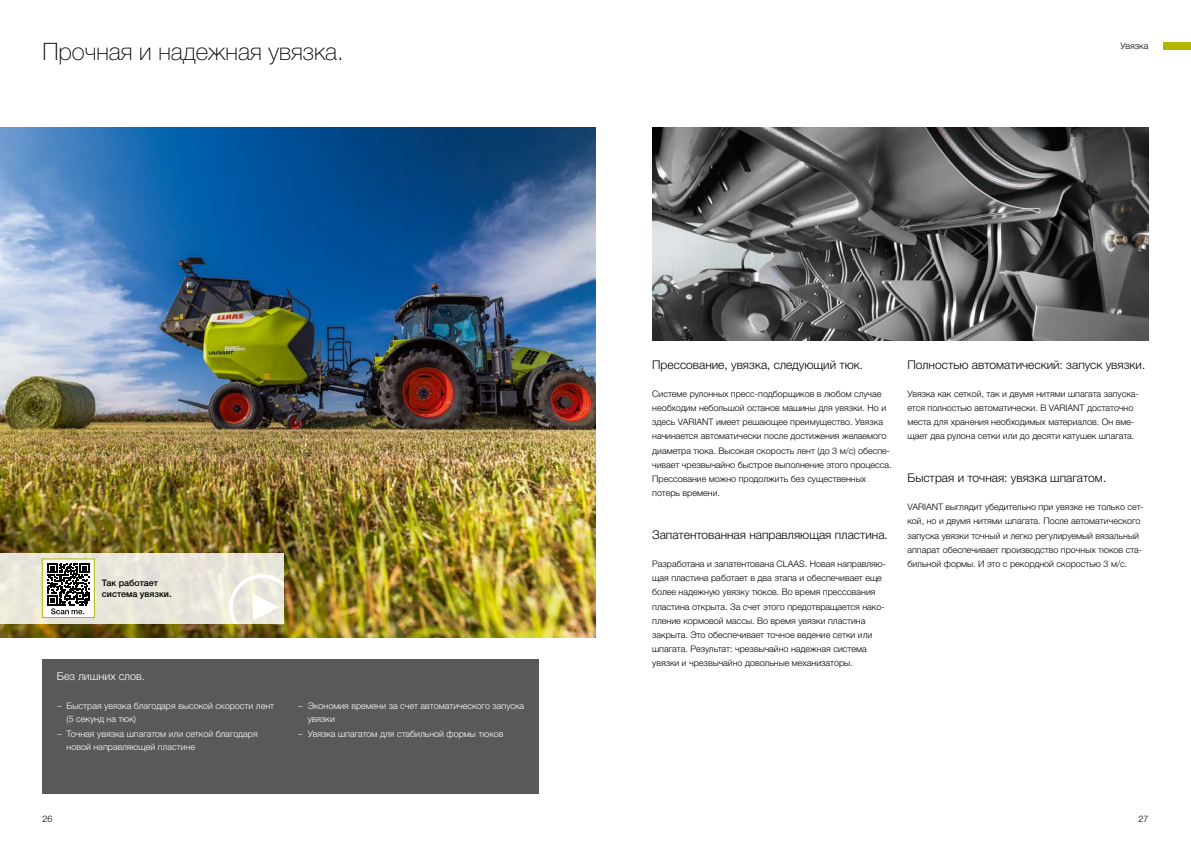
<style>
.page{position:relative;width:1191px;height:842px;background:#fff}
.page>*{position:absolute;margin:0;border:0;box-sizing:border-box;transform-origin:0 0}
.t1{font:100 24px "CLAAS Helvetica Neue";color:#000}
.t2{font:300 12px "CLAAS Helvetica Neue";color:#000}
.t3{font:300 11px "CLAAS Helvetica Neue";color:#fff}
.t4{font:300 9px/14.2px "CLAAS Helvetica Neue";color:#000}
.t5{font:300 9px/12.4px "CLAAS Helvetica Neue";color:#fff}
.t6{font:500 9px/11px "CLAAS Helvetica Neue";color:#000}
</style>
<div class="page">
<div style="left:1162px;top:43px;width:29px;height:7px;background:#b1b700"></div>
<img style="left:652px;top:128px;width:496px;height:212px">
<img style="left:0;top:128px;width:595px;height:510px">
<div style="left:0;top:553px;width:283px;height:71px;background:#e8e6da"></div>
<svg style="left:229px;top:574px;width:54px;height:50px"></svg>
<div style="left:42px;top:559px;width:52px;height:58px;background:linear-gradient(to right,#fff,#fff)"></div>
<div style="left:42px;top:559px;width:52px;height:53px;background:#fff"></div>
<div style="left:42px;top:558px;width:53px;height:60px;border:1px solid #b1b700"></div>
<svg style="left:47px;top:563px;width:43px;height:51px"></svg>
<div style="left:43px;top:659px;width:496px;height:135px;background:#595959"></div>
<h1 class="t1" style="left:43px;top:36px;width:303px">Прочная и надежная увязка.</h1>
<p class="t6" style="left:102px;top:577px;width:71px">Так работает система увязки.</p>
<p class="t3" style="left:57px;top:669px;width:90px">Без лишних слов.</p>
<p class="t5" style="left:67px;top:700px;width:209px;text-indent:-10px">− Быстрая увязка благодаря высокой скорости лент (5 секунд на тюк)</p>
<p class="t5" style="left:67px;top:728px;width:192px;text-indent:-10px">− Точная увязка шпагатом или сеткой благодаря новой направляющей пластине</p>
<p class="t5" style="left:308px;top:700px;width:218px;text-indent:-10px">− Экономия времени за счет автоматического запуска увязки</p>
<p class="t5" style="left:298px;top:728px;width:207px">− Увязка шпагатом для стабильной формы тюков</p>
<p class="t4" style="left:1120px;top:39px;width:29px">Увязка</p>
<h2 class="t2" style="left:652px;top:356px;width:212px">Прессование, увязка, следующий тюк.</h2>
<p class="t4" style="left:652px;top:387px;width:241px">Системе рулонных пресс-подборщиков в любом случае необходим небольшой останов машины для увязки. Но и здесь VARIANT имеет решающее преимущество. Увязка начинается автоматически после достижения желаемого диаметра тюка. Высокая скорость лент (до 3 м/с) обеспе&shy;чивает чрезвычайно быстрое выполнение этого процесса.<br>Прессование можно продолжить без существенных потерь времени.</p>
<h2 class="t2" style="left:652px;top:527px;width:237px">Запатентованная направляющая пластина.</h2>
<p class="t4" style="left:652px;top:557px;width:235px">Разработана и запатентована CLAAS. Новая направляю&shy;щая пластина работает в два этапа и обеспечивает еще более надежную увязку тюков. Во время прессования пластина открыта. За счет этого предотвращается нако&shy;пление кормовой массы. Во время увязки пластина закрыта. Это обеспечивает точное ведение сетки или шпагата. Результат: чрезвычайно надежная система увязки и чрезвычайно довольные механизаторы.</p>
<h2 class="t2" style="left:907px;top:356px;width:239px">Полностью автоматический: запуск увязки.</h2>
<p class="t4" style="left:907px;top:387px;width:233px">Увязка как сеткой, так и двумя нитями шпагата запуска&shy;ется полностью автоматически. В VARIANT достаточно места для хранения необходимых материалов. Он вме&shy;щает два рулона сетки или до десяти катушек шпагата.</p>
<h2 class="t2" style="left:907px;top:470px;width:200px">Быстрая и точная: увязка шпагатом.</h2>
<p class="t4" style="left:907px;top:500px;width:238px">VARIANT выглядит убедительно при увязке не только сет&shy;кой, но и двумя нитями шпагата. После автоматического запуска увязки точный и легко регулируемый вязальный аппарат обеспечивает производство прочных тюков ста&shy;бильной формы. И это с рекордной скоростью 3 м/с.</p>
<p class="t4" style="left:43px;top:812px;width:11px">26</p>
<p class="t4" style="left:1138px;top:812px;width:11px">27</p>
</div>
